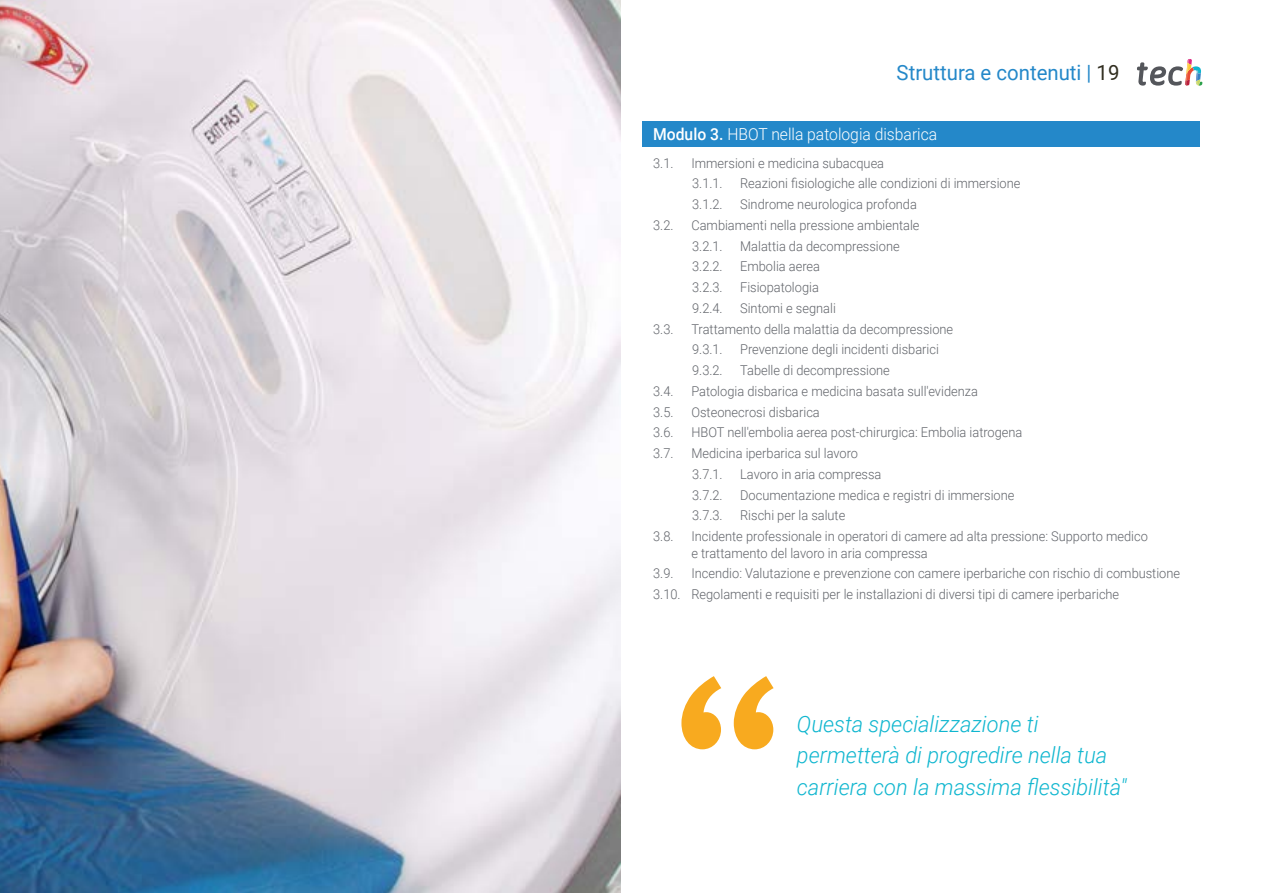
<style>
.page{position:relative;width:1263px;height:893px;background:#fff}
.page>*{position:absolute;margin:0;border:0;box-sizing:border-box;transform-origin:0 0}
.t1{font:italic 300 22.5px/31.5px "Roboto";color:#0fb6cf}
.t2{font:21px "Roboto";color:#2488c9}
.t3{font:300 16.5px "Roboto";color:#fff;scale:.95 1}
.t4{font:300 13.5px/20.7px "Roboto";color:#61646a;scale:.95 1}
.s1{color:#312e20}
.s2{font-weight:500}
</style>
<div class="page">
<img style="left:0;top:0;width:621px;height:893px">
<svg style="left:681px;top:676px;width:93px;height:73px"></svg>
<div style="left:642px;top:122px;width:557px;height:25px;background:#2488c9"></div>
<svg style="left:1137px;top:59px;width:65px;height:27px"></svg>
<h2 class="t2" style="left:897px;top:57px;width:224px">Struttura e contenuti | <span class="s1">19</span></h2>
<p class="t3" style="left:653px;top:123px;width:301px"><span class="s2">Modulo 3.</span> HBOT nella patologia disbarica</p>
<p class="t4" style="left:653px;top:152px;width:23px">3.1.</p>
<p class="t4" style="left:691px;top:152px;width:204px">Immersioni e medicina subacquea<br>3.1.1.</p>
<p class="t4" style="left:740px;top:173px;width:296px">Reazioni fisiologiche alle condizioni di immersione</p>
<p class="t4" style="left:692px;top:193px;width:34px">3.1.2.</p>
<p class="t4" style="left:740px;top:193px;width:188px">Sindrome neurologica profonda</p>
<p class="t4" style="left:653px;top:214px;width:23px">3.2.</p>
<p class="t4" style="left:691px;top:214px;width:242px">Cambiamenti nella pressione ambientale<br>3.2.1.</p>
<p class="t4" style="left:740px;top:235px;width:169px">Malattia da decompressione</p>
<p class="t4" style="left:692px;top:256px;width:34px">3.2.2.</p>
<p class="t4" style="left:740px;top:256px;width:86px">Embolia aerea</p>
<p class="t4" style="left:692px;top:276px;width:34px">3.2.3.</p>
<p class="t4" style="left:740px;top:276px;width:84px">Fisiopatologia</p>
<p class="t4" style="left:692px;top:297px;width:34px">9.2.4.</p>
<p class="t4" style="left:740px;top:297px;width:102px">Sintomi e segnali</p>
<p class="t4" style="left:653px;top:318px;width:23px">3.3.</p>
<p class="t4" style="left:691px;top:318px;width:277px">Trattamento della malattia da decompressione<br>9.3.1.</p>
<p class="t4" style="left:740px;top:339px;width:211px">Prevenzione degli incidenti disbarici</p>
<p class="t4" style="left:692px;top:359px;width:34px">9.3.2.</p>
<p class="t4" style="left:740px;top:359px;width:159px">Tabelle di decompressione</p>
<p class="t4" style="left:653px;top:380px;width:23px">3.4.</p>
<p class="t4" style="left:691px;top:380px;width:303px">Patologia disbarica e medicina basata sull'evidenza</p>
<p class="t4" style="left:653px;top:401px;width:23px">3.5.</p>
<p class="t4" style="left:691px;top:401px;width:137px">Osteonecrosi disbarica</p>
<p class="t4" style="left:653px;top:422px;width:23px">3.6.</p>
<p class="t4" style="left:691px;top:422px;width:350px">HBOT nell'embolia aerea post-chirurgica: Embolia iatrogena</p>
<p class="t4" style="left:653px;top:442px;width:23px">3.7.</p>
<p class="t4" style="left:691px;top:442px;width:177px">Medicina iperbarica sul lavoro<br>3.7.1.</p>
<p class="t4" style="left:740px;top:463px;width:150px">Lavoro in aria compressa</p>
<p class="t4" style="left:692px;top:484px;width:34px">3.7.2.</p>
<p class="t4" style="left:740px;top:484px;width:290px">Documentazione medica e registri di immersione</p>
<p class="t4" style="left:692px;top:505px;width:34px">3.7.3.</p>
<p class="t4" style="left:740px;top:505px;width:112px">Rischi per la salute</p>
<p class="t4" style="left:653px;top:525px;width:23px">3.8.</p>
<p class="t4" style="left:691px;top:527px;width:482px;line-height:16.5px">Incidente professionale in operatori di camere ad alta pressione: Supporto medico e trattamento del lavoro in aria compressa</p>
<p class="t4" style="left:653px;top:563px;width:23px">3.9.</p>
<p class="t4" style="left:653px;top:563px;width:556px;text-indent:38px">Incendio: Valutazione e prevenzione con camere iperbariche con rischio di combustione<br>3.10. Regolamenti e requisiti per le installazioni di diversi tipi di camere iperbariche</p>
<h1 class="t1" style="left:797px;top:707px;width:331px">Questa specializzazione ti permetterà di progredire nella tua carriera con la massima flessibilità"</h1>
</div>
